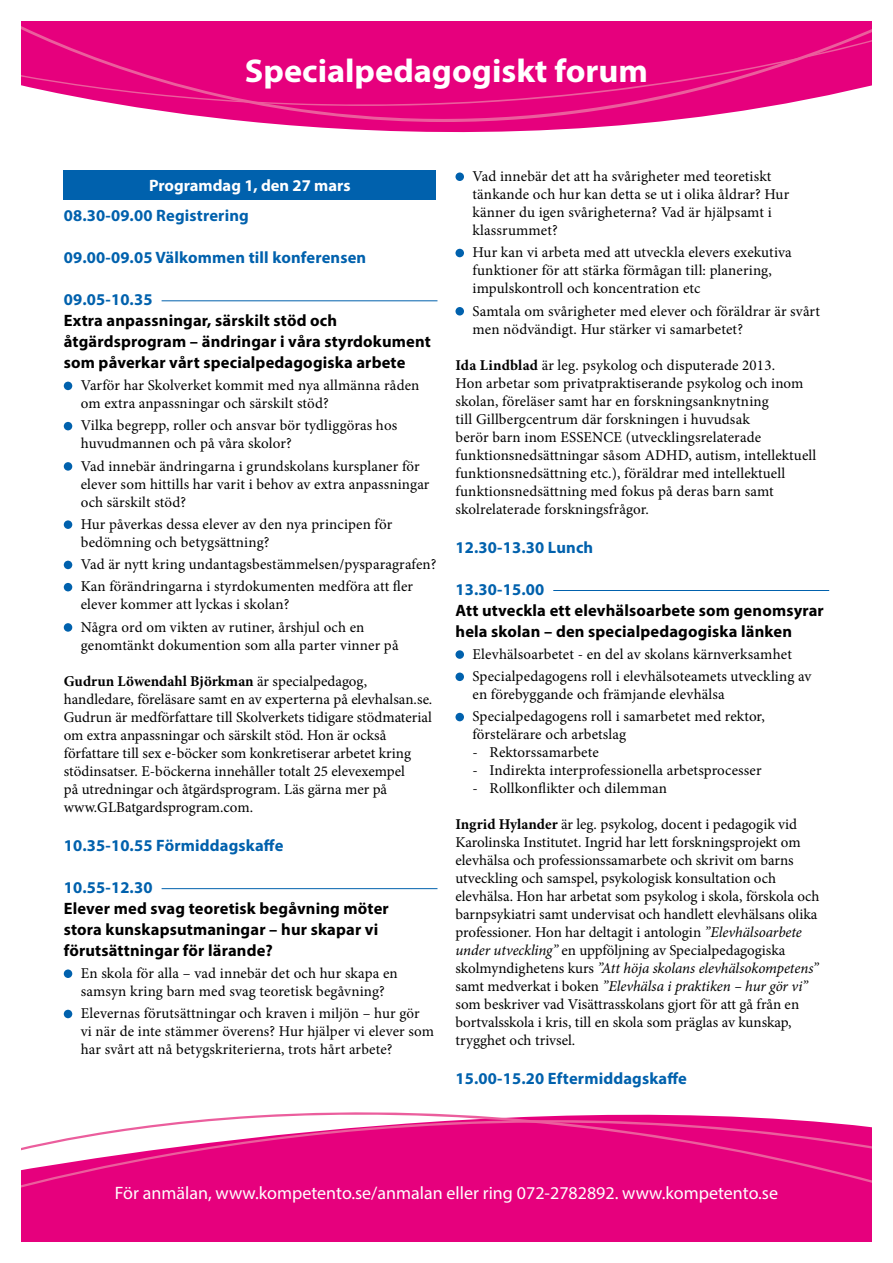
<style>
.page{position:relative;width:893px;height:1263px;background:#fff}
.page>*{position:absolute;margin:0;border:0;box-sizing:border-box;transform-origin:0 0}
.t1{font:700 33px "Myriad Pro";color:#fff;scale:1.04 1}
.t2{font:18px "Myriad Pro";color:#fff}
.t3{font:700 16.5px/21px "Myriad Pro";letter-spacing:.01em;color:#000}
.t4{font:700 16.5px "Myriad Pro";letter-spacing:.01em;color:#0061ad}
.t5{font:700 16.5px "Myriad Pro";color:#fff}
.t6{font:15px/18px "Minion Pro";letter-spacing:.005em;color:#000}
.s1{font-weight:700}
.s2{font-style:italic}
</style>
<div class="page">
<div style="left:21px;top:1216px;width:851px;height:26px;background:#e6007d"></div>
<svg style="left:21px;top:1112px;width:851px;height:104px;fill:#e6007d"></svg>
<svg style="left:163px;top:111px;width:578px;height:22px;fill:#e6007d"></svg>
<svg style="left:21px;top:21px;width:851px;height:90px;background:#e70e83"></svg>
<hr style="left:162px;top:301px;width:275px;height:1px;background:#0061ad">
<hr style="left:162px;top:888px;width:275px;height:1px;background:#0061ad">
<div style="left:64px;top:170px;width:372px;height:30px;background:#0061ad"></div>
<div style="left:64px;top:382px;width:8px;height:8px;background:#0061ad;border-radius:50%"></div>
<div style="left:64px;top:422px;width:8px;height:8px;background:#0061ad;border-radius:50%"></div>
<div style="left:64px;top:462px;width:8px;height:9px;background:#0061ad;border-radius:50%"></div>
<div style="left:64px;top:520px;width:8px;height:9px;background:#0061ad;border-radius:50%"></div>
<div style="left:64px;top:561px;width:8px;height:8px;background:#0061ad;border-radius:50%"></div>
<div style="left:64px;top:583px;width:8px;height:8px;background:#0061ad;border-radius:50%"></div>
<div style="left:64px;top:623px;width:8px;height:9px;background:#0061ad;border-radius:50%"></div>
<div style="left:64px;top:969px;width:8px;height:9px;background:#0061ad;border-radius:50%"></div>
<div style="left:64px;top:1010px;width:8px;height:8px;background:#0061ad;border-radius:50%"></div>
<hr style="left:553px;top:590px;width:276px;height:1px;background:#0061ad">
<div style="left:455px;top:172px;width:9px;height:9px;background:#0061ad;border-radius:50%"></div>
<div style="left:455px;top:249px;width:9px;height:8px;background:#0061ad;border-radius:50%"></div>
<div style="left:455px;top:307px;width:9px;height:8px;background:#0061ad;border-radius:50%"></div>
<div style="left:455px;top:650px;width:9px;height:9px;background:#0061ad;border-radius:50%"></div>
<div style="left:455px;top:672px;width:9px;height:9px;background:#0061ad;border-radius:50%"></div>
<div style="left:455px;top:713px;width:9px;height:8px;background:#0061ad;border-radius:50%"></div>
<h1 class="t1" style="left:245px;top:49px;width:389px">Specialpedagogiskt forum</h1>
<p class="t5" style="left:149px;top:175px;width:203px">Programdag 1, den 27 mars</p>
<p class="t4" style="left:64px;top:205px;width:187px">08.30-09.00 Registrering</p>
<p class="t4" style="left:64px;top:247px;width:304px">09.00-09.05 Välkommen till konferensen</p>
<p class="t4" style="left:64px;top:289px;width:90px">09.05-10.35</p>
<p class="t3" style="left:64px;top:309px;width:369px">Extra anpassningar, särskilt stöd och åtgärdsprogram – ändringar i våra styrdokument som påverkar vårt specialpedagogiska arbete</p>
<p class="t6" style="left:81px;top:376px;width:340px">Varför har Skolverket kommit med nya allmänna råden om extra anpassningar och särskilt stöd?</p>
<p class="t6" style="left:81px;top:417px;width:318px">Vilka begrepp, roller och ansvar bör tydliggöras hos huvudmannen och på våra skolor?</p>
<p class="t6" style="left:81px;top:457px;width:350px">Vad innebär ändringarna i grundskolans kursplaner för elever som hittills har varit i behov av extra anpassningar och särskilt stöd?</p>
<p class="t6" style="left:81px;top:515px;width:313px">Hur påverkas dessa elever av den nya principen för bedömning och betygsättning?</p>
<p class="t6" style="left:81px;top:553px;width:357px;line-height:22.2px">Vad är nytt kring undantagsbestämmelsen/pysparagrafen?<br>Kan förändringarna i styrdokumenten medföra att fler</p>
<p class="t6" style="left:81px;top:594px;width:285px;line-height:22.2px">elever kommer att lyckas i skolan?<br>Några ord om vikten av rutiner, årshjul och en</p>
<p class="t6" style="left:81px;top:636px;width:319px">genomtänkt dokumention som alla parter vinner på</p>
<p class="t6" style="left:64px;top:672px;width:370px"><span class="s1">Gudrun Löwendahl Björkman</span> är specialpedagog, handledare, föreläsare samt en av experterna på elevhalsan.se.<br>Gudrun är medförfattare till Skolverkets tidigare stödmaterial om extra anpassningar och särskilt stöd. Hon är också författare till sex e-böcker som konkretiserar arbetet kring stödinsatser. E-böckerna innehåller totalt 25 elevexempel<br>på utredningar och åtgärdsprogram. Läs gärna mer på www.GLBatgardsprogram.com.</p>
<p class="t4" style="left:64px;top:834px;width:221px">10.35-10.55 Förmiddagskaffe</p>
<p class="t4" style="left:64px;top:876px;width:90px">10.55-12.30</p>
<p class="t3" style="left:64px;top:897px;width:327px">Elever med svag teoretisk begåvning möter stora kunskapsutmaningar – hur skapar vi förutsättningar för lärande?</p>
<p class="t6" style="left:81px;top:964px;width:318px">En skola för alla – vad innebär det och hur skapa en samsyn kring barn med svag teoretisk begåvning?</p>
<p class="t6" style="left:81px;top:1004px;width:355px">Elevernas förutsättningar och kraven i miljön – hur gör vi när de inte stämmer överens? Hur hjälper vi elever som har svårt att nå betygskriterierna, trots hårt arbete?</p>
<p class="t6" style="left:472px;top:167px;width:318px">Vad innebär det att ha svårigheter med teoretiskt tänkande och hur kan detta se ut i olika åldrar? Hur känner du igen svårigheterna? Vad är hjälpsamt i klassrummet?</p>
<p class="t6" style="left:472px;top:244px;width:321px">Hur kan vi arbeta med att utveckla elevers exekutiva funktioner för att stärka förmågan till: planering, impulskontroll och koncentration etc</p>
<p class="t6" style="left:472px;top:302px;width:349px">Samtala om svårigheter med elever och föräldrar är svårt men nödvändigt. Hur stärker vi samarbetet?</p>
<p class="t6" style="left:455px;top:356px;width:362px"><span class="s1">Ida Lindblad</span> är leg. psykolog och disputerade 2013.<br>Hon arbetar som privatpraktiserande psykolog och inom skolan, föreläser samt har en forskningsanknytning<br>till Gillbergcentrum där forskningen i huvudsak<br>berör barn inom ESSENCE (utvecklingsrelaterade funktionsnedsättningar såsom ADHD, autism, intellektuell funktionsnedsättning etc.), föräldrar med intellektuell funktionsnedsättning med fokus på deras barn samt skolrelaterade forskningsfrågor.</p>
<p class="t4" style="left:455px;top:536px;width:139px">12.30-13.30 Lunch</p>
<p class="t4" style="left:455px;top:578px;width:90px">13.30-15.00</p>
<p class="t3" style="left:455px;top:599px;width:370px">Att utveckla ett elevhälsoarbete som genomsyrar hela skolan – den specialpedagogiska länken</p>
<p class="t6" style="left:472px;top:643px;width:340px;line-height:22.2px">Elevhälsoarbetet - en del av skolans kärnverksamhet<br>Specialpedagogens roll i elevhälsoteamets utveckling av</p>
<p class="t6" style="left:472px;top:683px;width:294px;line-height:22.2px">en förebyggande och främjande elevhälsa<br>Specialpedagogens roll i samarbetet med rektor,</p>
<p class="t6" style="left:472px;top:726px;width:155px">förstelärare och arbetslag</p>
<p class="t6" style="left:472px;top:744px;width:128px">- Rektorssamarbete</p>
<p class="t6" style="left:472px;top:762px;width:291px">- Indirekta interprofessionella arbetsprocesser</p>
<p class="t6" style="left:472px;top:780px;width:196px">- Rollkonflikter och dilemman</p>
<p class="t6" style="left:455px;top:816px;width:365px"><span class="s1">Ingrid Hylander</span> är leg. psykolog, docent i pedagogik vid Karolinska Institutet. Ingrid har lett forskningsprojekt om elevhälsa och professionssamarbete och skrivit om barns utveckling och samspel, psykologisk konsultation och elevhälsa. Hon har arbetat som psykolog i skola, förskola och barnpsykiatri samt undervisat och handlett elevhälsans olika professioner. Hon har deltagit i antologin <span class="s2">”Elevhälsoarbete under utveckling”</span> en uppföljning av Specialpedagogiska skolmyndighetens kurs <span class="s2">”Att höja skolans elevhälsokompetens” </span>samt medverkat i boken <span class="s2">”Elevhälsa i praktiken – hur gör vi” </span>som beskriver vad Visättrasskolans gjort för att gå från en bortvalsskola i kris, till en skola som präglas av kunskap, trygghet och trivsel.</p>
<p class="t4" style="left:455px;top:1068px;width:233px">15.00-15.20 Eftermiddagskaffe</p>
<p class="t2" style="left:115px;top:1182px;width:665px">För anmälan, www.kompetento.se/anmalan eller ring 072-2782892. www.kompetento.se</p>
</div>
